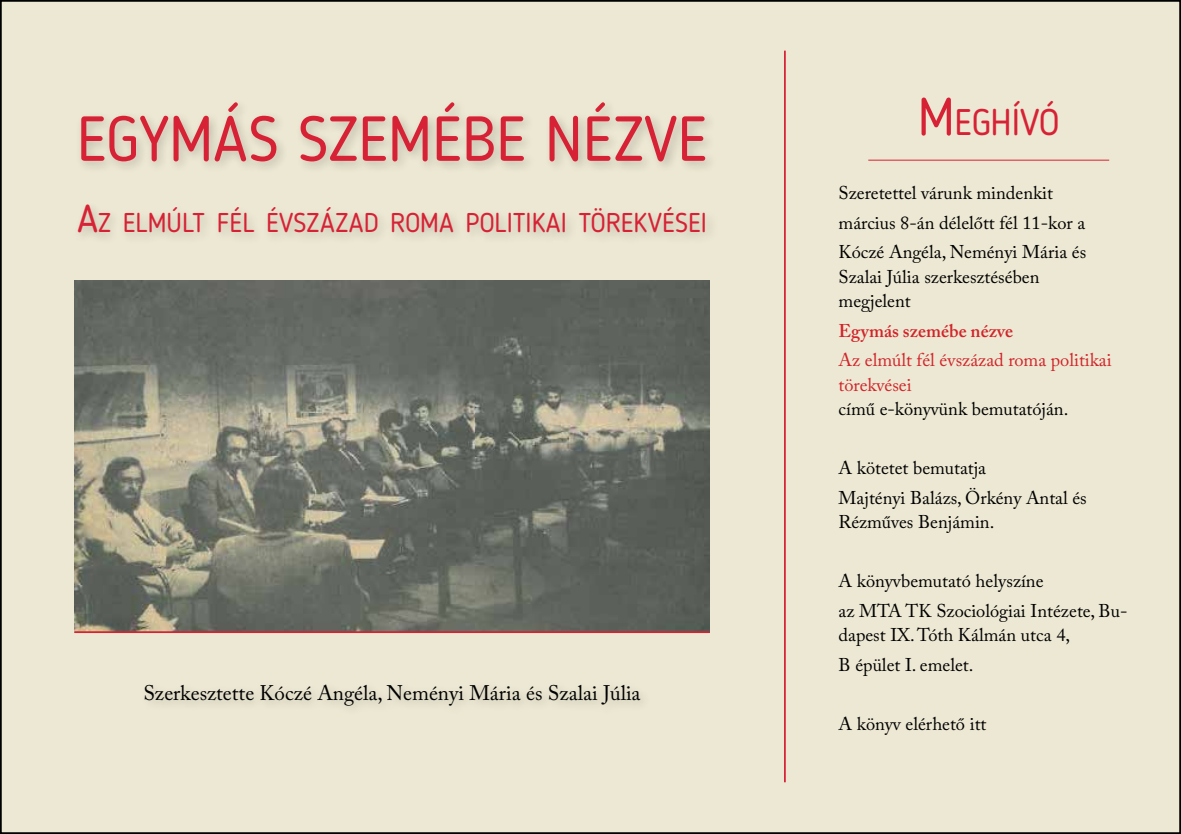
<style>
.page{position:relative;width:1181px;height:834px;background:#fff}
.page>*{position:absolute;margin:0;border:0;box-sizing:border-box;transform-origin:0 0}
.t1{font:63px "Blogger Sans";color:#d72135}
.t2{font:36.75px "Blogger Sans";color:#d72135}
.t3{font:26.95px "Blogger Sans";color:#d72135}
.t4{font:21px "Adobe Caslon Pro";color:#000}
.t5{font:18.38px/29.4px "Adobe Caslon Pro";color:#000}
.t6{font:18.38px/24.5px "Adobe Caslon Pro";color:#d2232a}
.t7{font:600 18.38px "Adobe Caslon Pro";color:#d2232a}
.s1{font-size:38.5px}
.s2{font-size:52.5px}
</style>
<div class="page">
<div style="left:1px;top:1px;width:1179px;height:832px;background:#ece8d3"></div>
<div style="left:72px;top:97px;width:646px;height:148px;background:#000;opacity:.2"></div>
<img style="left:74px;top:280px;width:635px;height:351px">
<hr style="left:74px;top:631px;width:635px;height:2px;background:#d72135">
<hr style="left:784px;top:51px;width:2px;height:731px;background:#d72135">
<hr style="left:868px;top:160px;width:241px;height:1px;background:#d72135">
<h1 class="t1" style="left:77px;top:101px;width:632px">EGYMÁS SZEMÉBE NÉZVE</h1>
<h3 class="t3" style="left:77px;top:206px;width:204px"><span class="s1">A</span>Z ELMÚLT FÉL ÉVSZÁZA</h3>
<h3 class="t3" style="left:364px;top:206px;width:298px">D ROMA POLITIKAI TÖREKVÉSE</h3>
<h3 class="t3" style="left:701px;top:206px;width:8px">I</h3>
<p class="t4" style="left:143px;top:680px;width:499px">Szerkesztette Kóczé Angéla, Neményi Mária és Szalai Júlia</p>
<h2 class="t2" style="left:918px;top:100px;width:143px"><span class="s2">M</span>EGHÍVÓ</h2>
<p class="t5" style="left:838px;top:178px;width:249px">Szeretettel várunk mindenkit március 8-án délelőtt fél 11-kor a<br>Kóczé Angéla, Neményi Mária és</p>
<p class="t5" style="left:838px;top:264px;width:202px;line-height:24.5px">Szalai Júlia szerkesztésében megjelent</p>
<p class="t7" style="left:838px;top:319px;width:176px">Egymás szemébe nézve</p>
<p class="t6" style="left:838px;top:347px;width:275px">Az elmúlt fél évszázad roma politikai törekvései</p>
<p class="t5" style="left:838px;top:394px;width:231px">című e-könyvünk bemutatóján.</p>
<p class="t5" style="left:838px;top:453px;width:250px">A kötetet bemutatja<br>Majtényi Balázs, Örkény Antal és</p>
<p class="t5" style="left:838px;top:507px;width:157px">Rézműves Benjámin.</p>
<p class="t5" style="left:838px;top:566px;width:290px">A könyvbemutató helyszíne<br>az MTA TK Szociológiai Intézete, Bu-</p>
<p class="t5" style="left:838px;top:620px;width:233px">dapest IX. Tóth Kálmán utca 4,<br>B épület I. emelet.</p>
<p class="t5" style="left:838px;top:708px;width:149px">A könyv elérhető itt</p>
</div>
